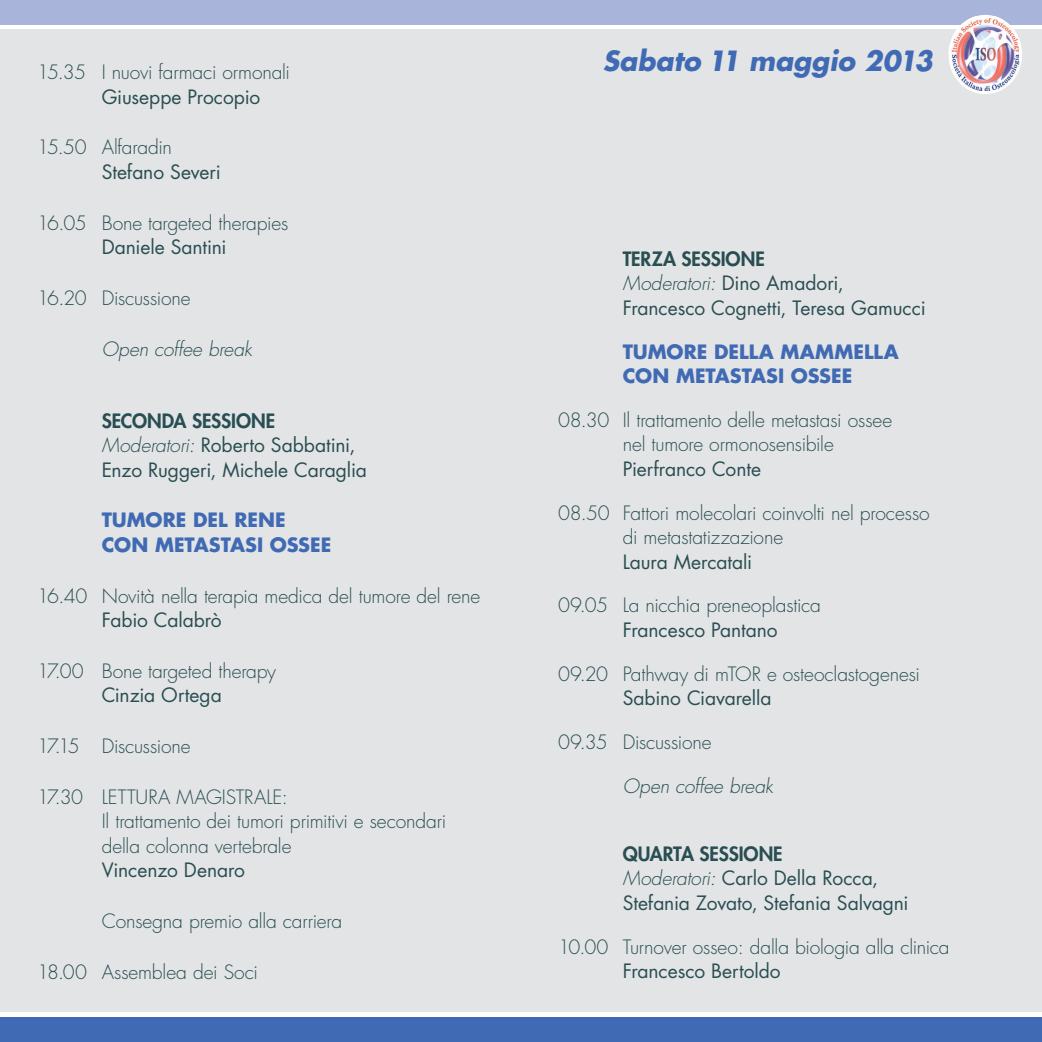
<style>
.page{position:relative;width:1042px;height:1042px;background:#fff}
.page>*{position:absolute;margin:0;border:0;box-sizing:border-box;transform-origin:0 0}
.t1{font:italic 700 27.12px "Futura";color:#406ab4}
.t2{font:300 19.25px/24.5px "Futura";letter-spacing:-.01em;color:#294e52}
.t3{font:19.25px "Futura";letter-spacing:-.005em;color:#294e52}
.t4{font:700 19.25px "Futura";color:#406ab4}
.t5{font:800 19.25px "Futura";letter-spacing:-.005em;color:#294e52}
.t6{font:italic 300 19.25px "Futura";color:#294e52}
.s1{font-weight:300;font-style:italic}
</style>
<div class="page">
<div style="left:0;top:30px;width:1042px;height:982px;background:#e3e4e5"></div>
<div style="left:0;top:0;width:1042px;height:25px;background:#a9b4da"></div>
<div style="left:0;top:1017px;width:1042px;height:25px;background:#406ab4"></div>
<div style="left:948px;top:15px;width:74px;height:79px;background:#fff;border-radius:50%"></div>
<img style="left:951px;top:16px;width:68px;height:75px">
<p class="t2" style="left:37px;top:60px;width:254px">15.35 I nuovi farmaci ormonali</p>
<p class="t3" style="left:102px;top:84px;width:160px">Giuseppe Procopio</p>
<p class="t2" style="left:37px;top:136px;width:136px">15.50 Alfaradin</p>
<p class="t3" style="left:102px;top:160px;width:120px">Stefano Severi</p>
<p class="t2" style="left:37px;top:211px;width:253px">16.05 Bone targeted therapies</p>
<p class="t3" style="left:102px;top:235px;width:126px">Daniele Santini</p>
<p class="t2" style="left:37px;top:286px;width:155px">16.20 Discussione</p>
<p class="t6" style="left:102px;top:337px;width:152px">Open coffee break</p>
<p class="t5" style="left:102px;top:408px;width:175px">SECONDA SESSIONE</p>
<p class="t3" style="left:102px;top:433px;width:255px"><span class="s1">Moderatori:</span> Roberto Sabbatini,</p>
<p class="t3" style="left:102px;top:457px;width:267px">Enzo Ruggeri, Michele Caraglia</p>
<p class="t4" style="left:102px;top:507px;width:186px">TUMORE DEL RENE</p>
<p class="t4" style="left:102px;top:532px;width:231px">CON METASTASI OSSEE</p>
<p class="t2" style="left:37px;top:584px;width:445px">16.40 Novità nella terapia medica del tumore del rene</p>
<p class="t3" style="left:102px;top:608px;width:122px">Fabio Calabrò</p>
<p class="t2" style="left:37px;top:659px;width:240px">17.00 Bone targeted therapy</p>
<p class="t3" style="left:102px;top:683px;width:122px">Cinzia Ortega</p>
<p class="t2" style="left:37px;top:734px;width:155px">17.15 Discussione</p>
<p class="t2" style="left:37px;top:785px;width:252px">17.30 LETTURA MAGISTRALE:</p>
<p class="t2" style="left:102px;top:809px;width:346px">Il trattamento dei tumori primitivi e secondari della colonna vertebrale</p>
<p class="t3" style="left:102px;top:858px;width:145px">Vincenzo Denaro</p>
<p class="t2" style="left:102px;top:909px;width:242px">Consegna premio alla carriera</p>
<p class="t2" style="left:37px;top:960px;width:222px">18.00 Assemblea dei Soci</p>
<p class="t1" style="left:603px;top:43px;width:332px">Sabato 11 maggio 2013</p>
<p class="t5" style="left:623px;top:246px;width:144px">TERZA SESSIONE</p>
<p class="t3" style="left:623px;top:271px;width:222px"><span class="s1">Moderatori:</span> Dino Amadori,</p>
<p class="t3" style="left:623px;top:295px;width:305px">Francesco Cognetti, Teresa Gamucci</p>
<p class="t4" style="left:623px;top:338px;width:277px">TUMORE DELLA MAMMELLA</p>
<p class="t4" style="left:623px;top:363px;width:231px">CON METASTASI OSSEE</p>
<p class="t2" style="left:558px;top:408px;width:335px">08.30 Il trattamento delle metastasi ossee</p>
<p class="t2" style="left:623px;top:433px;width:213px">nel tumore ormonosensibile</p>
<p class="t3" style="left:623px;top:456px;width:140px">Pierfranco Conte</p>
<p class="t2" style="left:558px;top:501px;width:373px">08.50 Fattori molecolari coinvolti nel processo</p>
<p class="t2" style="left:623px;top:525px;width:162px">di metastatizzazione</p>
<p class="t3" style="left:623px;top:549px;width:131px">Laura Mercatali</p>
<p class="t2" style="left:558px;top:594px;width:264px">09.05 La nicchia preneoplastica</p>
<p class="t3" style="left:623px;top:617px;width:156px">Francesco Pantano</p>
<p class="t2" style="left:558px;top:662px;width:363px">09.20 Pathway di mTOR e osteoclastogenesi</p>
<p class="t3" style="left:623px;top:686px;width:150px">Sabino Ciavarella</p>
<p class="t2" style="left:558px;top:730px;width:155px">09.35 Discussione</p>
<p class="t6" style="left:623px;top:774px;width:152px">Open coffee break</p>
<p class="t5" style="left:623px;top:841px;width:161px">QUARTA SESSIONE</p>
<p class="t3" style="left:623px;top:866px;width:257px"><span class="s1">Moderatori:</span> Carlo Della Rocca,</p>
<p class="t3" style="left:623px;top:890px;width:287px">Stefania Zovato, Stefania Salvagni</p>
<p class="t2" style="left:558px;top:935px;width:393px">10.00 Turnover osseo: dalla biologia alla clinica</p>
<p class="t3" style="left:623px;top:959px;width:160px">Francesco Bertoldo</p>
</div>
